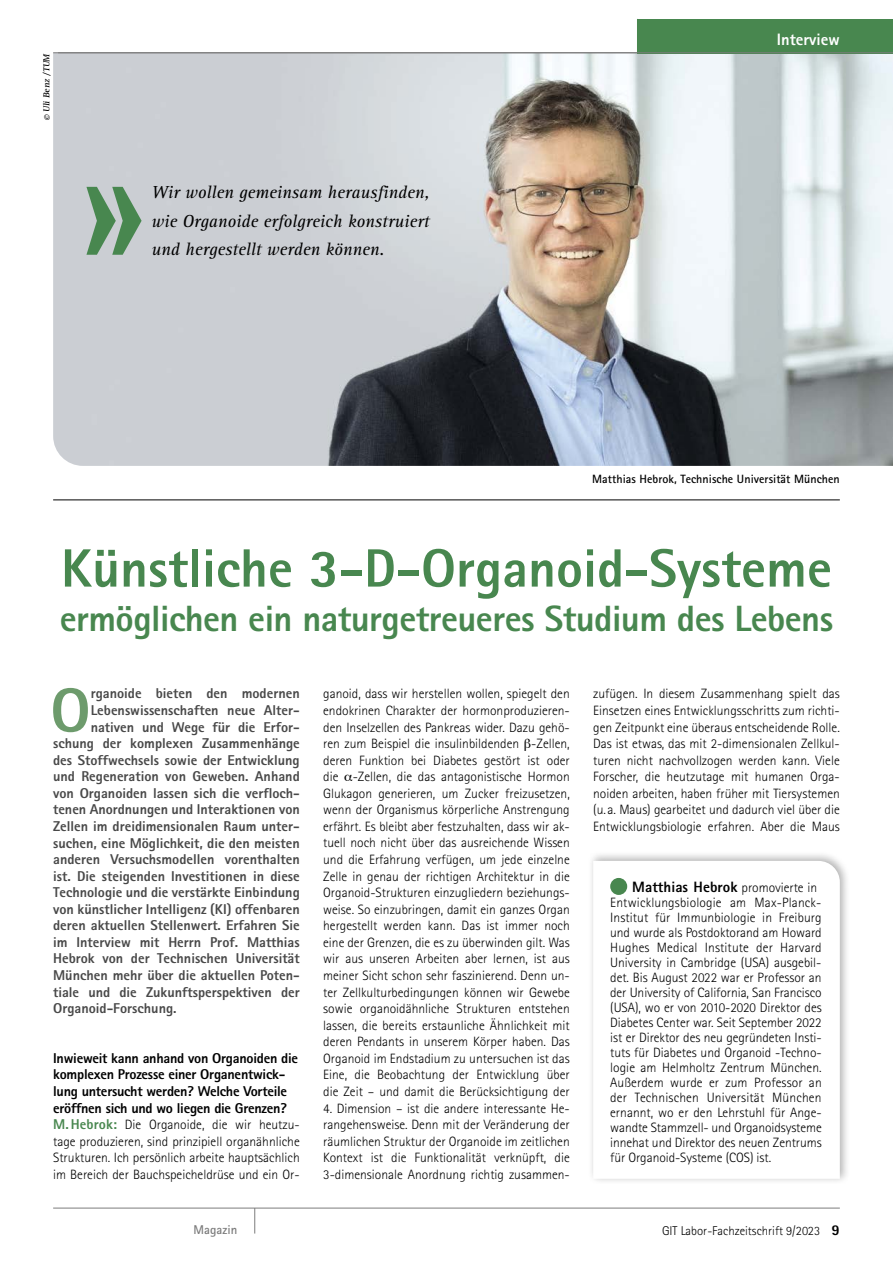
<style>
.page{position:relative;width:893px;height:1263px;background:#fff}
.page>*{position:absolute;margin:0;border:0;box-sizing:border-box;transform-origin:0 0}
.t1{font:800 62.25px "Rotis Sans Serif Std";color:#6d9b6c}
.t2{font:800 54px "Rotis Sans Serif Std";color:#48874f}
.t3{font:800 36.6px "Rotis Sans Serif Std";letter-spacing:-.015em;color:#48874f}
.t4{font:italic 18px/28.5px "Rotis Serif Std";color:#000;text-align:justify}
.t5{font:800 16.5px "Rotis Sans Serif Std";color:#fff}
.t6{font:800 15px "Rotis Sans Serif Std";letter-spacing:.005em;color:#000}
.t7{font:800 14.25px "Rotis Sans Serif Std";color:#484848}
.t8{font:800 14.25px/16.5px "Rotis Sans Serif Std";letter-spacing:-.02em;color:#000}
.t9{font:300 13.5px/16.5px "Rotis Sans Serif Std";color:#000;text-align:justify}
.t10{font:300 12.75px "Rotis Sans Serif Std";color:#000}
.t11{font:700 12.75px "Rotis Sans Serif Std";letter-spacing:.005em;color:#7c7c7c}
.t12{font:700 12px "Rotis Sans Serif Std";letter-spacing:.005em;color:#000}
.t13{font:700 9px "Rotis Serif Std";color:#000}
.s1{font-size:12px}
.s2{font-weight:800;font-size:14.25px;color:#48874f}
.s3{font-weight:300;font-size:13.5px}
.s4{font-weight:800;font-size:15px}
</style>
<div class="page">
<img style="left:53px;top:53px;width:840px;height:413px">
<hr style="left:53px;top:500px;width:787px;height:1px;background:#000">
<svg style="left:86px;top:187px;width:56px;height:68px;background:#86a88e"></svg>
<div style="left:587px;top:850px;width:263px;height:335px;background:#000;opacity:.3"></div>
<svg style="left:593px;top:861px;width:247px;height:318px"></svg>
<div style="left:610px;top:878px;width:17px;height:17px;background:#48874f;border-radius:50%"></div>
<hr style="left:53px;top:52px;width:840px;height:1px;background:#7c7c7c">
<hr style="left:637px;top:19px;width:1px;height:34px;background:#7c7c7c">
<hr style="left:53px;top:1208px;width:787px;height:1px;background:#7c7c7c">
<svg style="left:254px;top:1208px;width:1px;height:25px"></svg>
<div style="left:638px;top:19px;width:255px;height:34px;background:#48874f"></div>
<hr style="left:58px;top:52px;width:835px;height:1px;background:#7c7c7c">
<p class="t13" style="left:41px;top:121px;width:70px;rotate:-90deg"><span class="s1">©</span> Uli Benz /TUM</p>
<h3 class="t4" style="left:151px;top:179px;width:280px">Wir wollen gemeinsam herausfinden, wie Organoide erfolgreich konstruiert und hergestellt werden können.</h3>
<p class="t5" style="left:777px;top:29px;width:64px">Interview</p>
<p class="t12" style="left:592px;top:471px;width:249px">Matthias Hebrok, Technische Universität München</p>
<h2 class="t2" style="left:61px;top:534px;width:772px">Künstliche 3-D-Organoid-Systeme</h2>
<h3 class="t3" style="left:60px;top:595px;width:775px">ermöglichen ein naturgetreueres Studium des Lebens</h3>
<h1 class="t1" style="left:50px;top:671px;width:42px">O</h1>
<p class="t7" style="left:91px;top:684px;width:211px">rganoide bieten den modernen</p>
<p class="t7" style="left:91px;top:701px;width:211px">Lebenswissenschaften neue Alter-</p>
<p class="t7" style="left:91px;top:718px;width:211px">nativen und Wege für die Erfor-</p>
<p class="t7" style="left:53px;top:734px;width:248px">schung der komplexen Zusammenhänge</p>
<p class="t7" style="left:53px;top:751px;width:248px">des Stoffwechsels sowie der Entwicklung</p>
<p class="t7" style="left:53px;top:767px;width:248px">und Regeneration von Geweben. Anhand</p>
<p class="t7" style="left:53px;top:784px;width:248px">von Organoiden lassen sich die verfloch-</p>
<p class="t7" style="left:53px;top:800px;width:248px">tenen Anordnungen und Interaktionen von</p>
<p class="t7" style="left:53px;top:817px;width:248px">Zellen im dreidimensionalen Raum unter-</p>
<p class="t7" style="left:53px;top:834px;width:248px">suchen, eine Möglichkeit, die den meisten</p>
<p class="t7" style="left:53px;top:850px;width:248px">anderen Versuchsmodellen vorenthalten</p>
<p class="t7" style="left:53px;top:867px;width:248px">ist. Die steigenden Investitionen in diese</p>
<p class="t7" style="left:53px;top:883px;width:248px">Technologie und die verstärkte Einbindung</p>
<p class="t7" style="left:53px;top:900px;width:248px">von künstlicher Intelligenz (KI) offenbaren</p>
<p class="t7" style="left:53px;top:916px;width:248px">deren aktuellen Stellenwert. Erfahren Sie</p>
<p class="t7" style="left:53px;top:933px;width:248px">im Interview mit Herrn Prof. Matthias</p>
<p class="t7" style="left:53px;top:949px;width:248px">Hebrok von der Technischen Universität</p>
<p class="t7" style="left:53px;top:966px;width:248px">München mehr über die aktuellen Poten-</p>
<p class="t7" style="left:53px;top:983px;width:248px">tiale und die Zukunftsperspektiven der</p>
<p class="t7" style="left:53px;top:999px;width:125px">Organoid-Forschung.</p>
<p class="t8" style="left:53px;top:1049px;width:246px">Inwieweit kann anhand von Organoiden die komplexen Prozesse einer Organentwick&shy;lung untersucht werden? Welche Vorteile eröffnen sich und wo liegen die Grenzen?</p>
<p class="t9" style="left:53px;top:1116px;width:248px"><span class="s2">M.Hebrok:</span> Die Organoide, die wir heutzu&shy;tage produzieren, sind prinzipiell organähnliche Strukturen. Ich persönlich arbeite hauptsächlich im Bereich der Bauchspeicheldrüse und ein Or-</p>
<p class="t9" style="left:323px;top:686px;width:248px">ganoid, dass wir herstellen wollen, spiegelt den endokrinen Charakter der hormonproduzieren&shy;den Inselzellen des Pankreas wider. Dazu gehö&shy;ren zum Beispiel die insulinbildenden -Zellen, deren Funktion bei Diabetes gestört ist oder die -Zellen, die das antagonistische Hormon Glukagon generieren, um Zucker freizusetzen, wenn der Organismus körperliche Anstrengung erfährt. Es bleibt aber festzuhalten, dass wir ak&shy;tuell noch nicht über das ausreichende Wissen und die Erfahrung verfügen, um jede einzelne Zelle in genau der richtigen Architektur in die Organoid-Strukturen einzugliedern beziehungs&shy;weise. So einzubringen, damit ein ganzes Organ hergestellt werden kann. Das ist immer noch eine der Grenzen, die es zu überwinden gilt. Was wir aus unseren Arbeiten aber lernen, ist aus meiner Sicht schon sehr faszinierend. Denn un&shy;ter Zellkulturbedingungen können wir Gewebe sowie organoidähnliche Strukturen entstehen lassen, die bereits erstaunliche Ähnlichkeit mit deren Pendants in unserem Körper haben. Das Organoid im Endstadium zu untersuchen ist das Eine, die Beobachtung der Entwicklung über die Zeit – und damit die Berücksichtigung der</p>
<p class="t9" style="left:323px;top:1100px;width:248px">4. Dimension – ist die andere interessante He&shy;rangehensweise. Denn mit der Veränderung der räumlichen Struktur der Organoide im zeitlichen Kontext ist die Funktionalität verknüpft, die 3-dimensionale Anordnung richtig zusammen-</p>
<p class="t9" style="left:593px;top:686px;width:248px">zufügen. In diesem Zusammenhang spielt das Einsetzen eines Entwicklungsschritts zum richti&shy;gen Zeitpunkt eine überaus entscheidende Rolle.<br>Das ist etwas, das mit 2-dimensionalen Zellkul&shy;turen nicht nachvollzogen werden kann. Viele Forscher, die heutzutage mit humanen Orga&shy;noiden arbeiten, haben früher mit Tiersystemen (u. a. Maus) gearbeitet und dadurch viel über die Entwicklungsbiologie erfahren. Aber die Maus</p>
<p class="t6" style="left:632px;top:877px;width:186px">Matthias Hebrok <span class="s3">promovierte in</span></p>
<p class="t9" style="left:610px;top:895px;width:213px;line-height:15px">Entwicklungsbiologie am Max-Planck-Institut für Immunbiologie in Freiburg und wurde als Postdoktorand am Howard Hughes Medical Institute der Harvard University in Cambridge (USA) ausgebil&shy;det. Bis August 2022 war er Professor an der University of California, San Francisco (USA), wo er von 2010-2020 Direktor des Diabetes Center war. Seit September 2022 ist er Direktor des neu gegründeten Insti&shy;tuts für Diabetes und Organoid -Techno&shy;logie am Helmholtz Zentrum München.<br>Außerdem wurde er zum Professor an der Technischen Universität München ernannt, wo er den Lehrstuhl für Ange&shy;wandte Stammzell- und Organoidsysteme innehat und Direktor des neuen Zentrums für Organoid-Systeme (COS) ist.</p>
<p class="t11" style="left:193px;top:1221px;width:46px">Magazin</p>
<p class="t10" style="left:662px;top:1223px;width:179px">GIT Labor-Fachzeitschrift 9/2023 <span class="s4">9</span></p>
</div>
